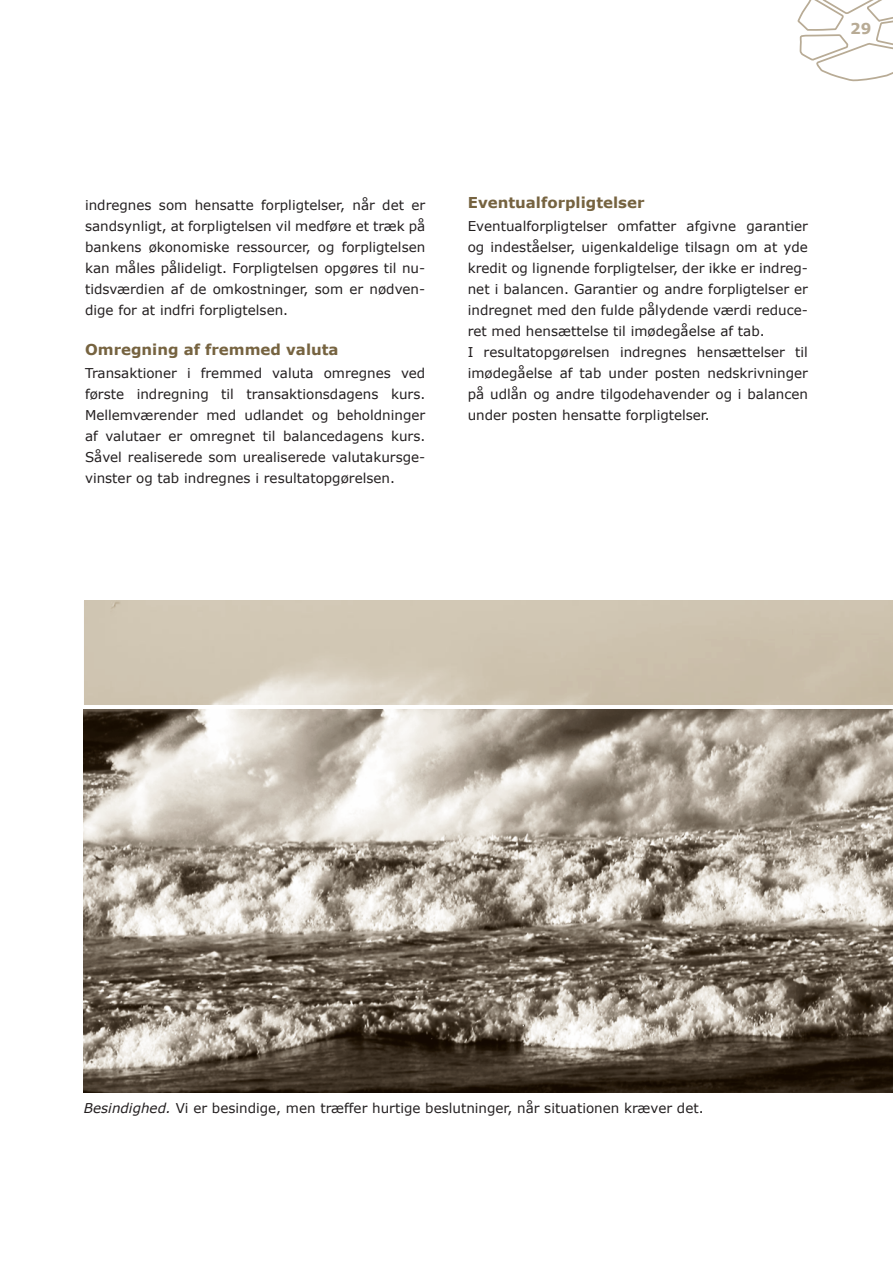
<style>
.page{position:relative;width:893px;height:1263px;background:#fff}
.page>*{position:absolute;margin:0;border:0;box-sizing:border-box;transform-origin:0 0}
.t1{font:700 15px "Verdana";color:#766340}
.t2{font:700 15px "Verdana";color:#b8ab95}
.t3{font:13.5px/21px "Verdana";color:#231f20;text-align:justify}
.s1{font-style:italic}
</style>
<div class="page">
<svg style="left:798px;top:0;width:95px;height:81px"></svg>
<img style="left:84px;top:709px;width:809px;height:383px">
<p class="t2" style="left:850px;top:19px;width:23px">29</p>
<p class="t3" style="left:85px;top:194px;width:342px">indregnes som hensatte forpligtelser, når det er sandsynligt, at forpligtelsen vil medføre et træk på bankens økonomiske ressourcer, og forpligtelsen kan måles pålideligt. Forpligtelsen opgøres til nu&shy;tidsværdien af de omkostninger, som er nødven&shy;dige for at indfri forpligtelsen.</p>
<p class="t1" style="left:85px;top:340px;width:255px">Omregning af fremmed valuta</p>
<p class="t3" style="left:85px;top:362px;width:342px">Transaktioner i fremmed valuta omregnes ved første indregning til transaktionsdagens kurs.<br>Mellemværender med udlandet og beholdninger af valutaer er omregnet til balancedagens kurs.<br>Såvel realiserede som urealiserede valutakursge&shy;vinster og tab indregnes i resultatopgørelsen.</p>
<p class="t1" style="left:468px;top:193px;width:178px">Eventualforpligtelser</p>
<p class="t3" style="left:468px;top:215px;width:342px;text-align:left">Eventualforpligtelser omfatter afgivne garantier og indeståelser, uigenkaldelige tilsagn om at yde kredit og lignende forpligtelser, der ikke er indreg&shy;net i balancen. Garantier og andre forpligtelser er indregnet med den fulde pålydende værdi reduce&shy;ret med hensættelse til imødegåelse af tab.<br>I resultatopgørelsen indregnes hensættelser til imødegåelse af tab under posten nedskrivninger på udlån og andre tilgodehavender og i balancen under posten hensatte forpligtelser.</p>
<p class="t3" style="left:84px;top:1097px;width:621px"><span class="s1">Besindighed.</span> Vi er besindige, men træffer hurtige beslutninger, når situationen kræver det.</p>
</div>
